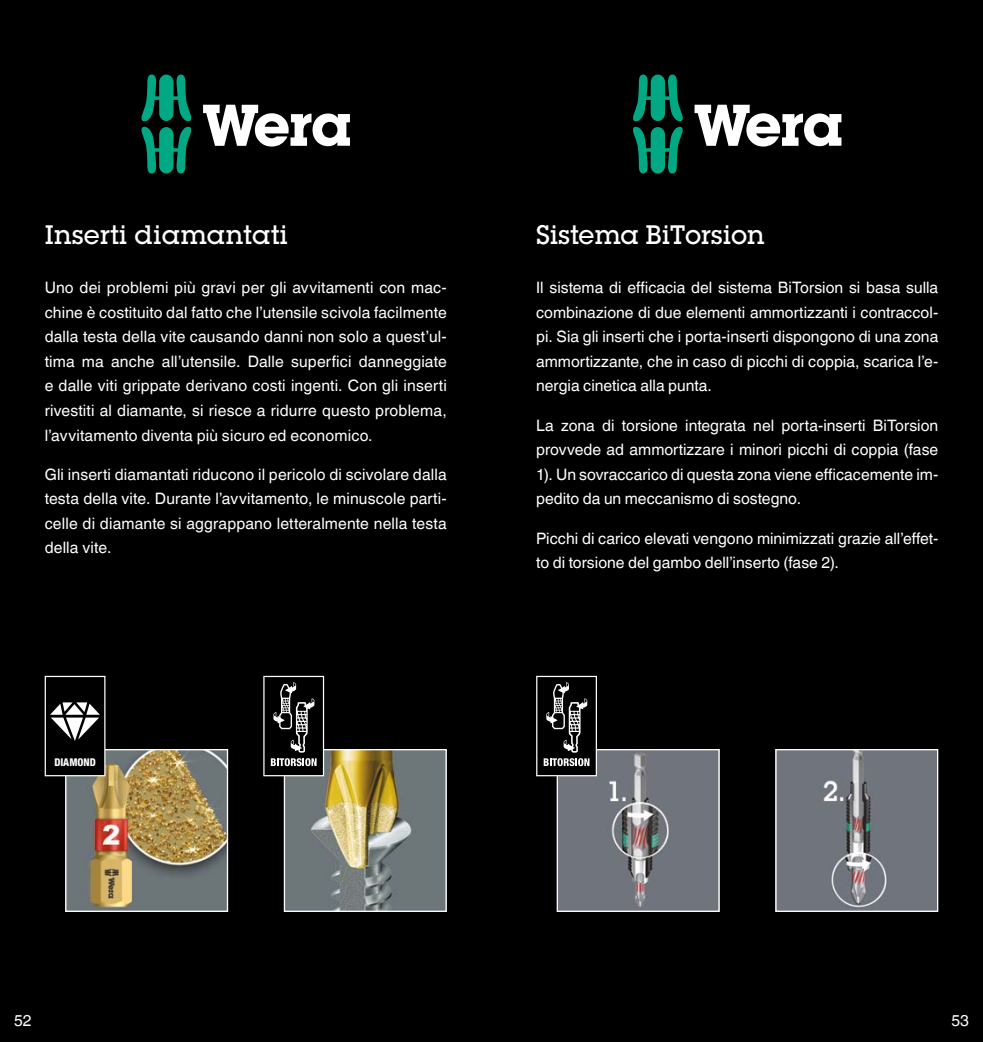
<style>
.page{position:relative;width:983px;height:1042px;background:#fff}
.page>*{position:absolute;margin:0;border:0;box-sizing:border-box;transform-origin:0 0}
.t1{font:28px "co lu regular multiling";color:#fff}
.t2{font:15.75px/24.5px "Helvetica World";color:#fff;text-align:justify}
.t3{font:800 condensed 10.67px "Helvetica Neue LT Std";color:#fff}
</style>
<div class="page">
<div style="left:0;top:0;width:982px;height:1042px;background:#000"></div>
<img style="left:286px;top:751px;width:158px;height:159px">
<div style="left:284px;top:749px;width:162px;height:163px;border:1px solid #fff"></div>
<img style="left:67px;top:751px;width:159px;height:159px">
<div style="left:65px;top:749px;width:163px;height:163px;border:1px solid #fff"></div>
<div style="left:264px;top:676px;width:59px;height:100px;background:#000"></div>
<div style="left:263px;top:676px;width:61px;height:100px;border:1px solid #fff"></div>
<svg style="left:271px;top:758px;width:45px;height:8px"></svg>
<svg style="left:273px;top:682px;width:41px;height:70px"></svg>
<div style="left:45px;top:676px;width:60px;height:100px;background:#000"></div>
<div style="left:45px;top:676px;width:60px;height:100px;border:1px solid #fff"></div>
<svg style="left:50px;top:702px;width:50px;height:39px"></svg>
<svg style="left:141px;top:75px;width:51px;height:99px"></svg>
<svg style="left:203px;top:105px;width:147px;height:42px"></svg>
<img style="left:777px;top:751px;width:159px;height:159px">
<div style="left:775px;top:749px;width:163px;height:163px;border:1px solid #fff"></div>
<img style="left:558px;top:751px;width:159px;height:159px">
<div style="left:556px;top:749px;width:163px;height:163px;border:1px solid #fff"></div>
<div style="left:536px;top:676px;width:60px;height:100px;background:#000"></div>
<div style="left:536px;top:676px;width:61px;height:100px;border:1px solid #fff"></div>
<svg style="left:543px;top:758px;width:46px;height:8px"></svg>
<svg style="left:546px;top:682px;width:41px;height:70px"></svg>
<svg style="left:633px;top:75px;width:50px;height:99px"></svg>
<svg style="left:694px;top:105px;width:147px;height:42px"></svg>
<h1 class="t1" style="left:45px;top:218px;width:245px">Inserti diamantati</h1>
<p class="t2" style="left:45px;top:276px;width:403px">Uno dei problemi più gravi per gli avvitamenti con mac&shy;chine è costituito dal fatto che l’utensile scivola facilmente dalla testa della vite causando danni non solo a quest’ul&shy;tima ma anche all’utensile. Dalle superfici danneggiate e dalle viti grippate derivano costi ingenti. Con gli inserti rivestiti al diamante, si riesce a ridurre questo problema, l’avvitamento diventa più sicuro ed economico.</p>
<p class="t2" style="left:45px;top:462px;width:403px">Gli inserti diamantati riducono il pericolo di scivolare dalla testa della vite. Durante l’avvitamento, le minuscole parti&shy;celle di diamante si aggrappano letteralmente nella testa della vite.</p>
<p class="t3" style="left:54px;top:755px;width:43px">DIAMOND</p>
<h1 class="t1" style="left:536px;top:218px;width:230px">Sistema BiTorsion</h1>
<p class="t2" style="left:536px;top:276px;width:403px">Il sistema di efficacia del sistema BiTorsion si basa sulla combinazione di due elementi ammortizzanti i contraccol&shy;pi. Sia gli inserti che i porta-inserti dispongono di una zona ammortizzante, che in caso di picchi di coppia, scarica l’e&shy;nergia cinetica alla punta.</p>
<p class="t2" style="left:536px;top:413px;width:403px">La zona di torsione integrata nel porta-inserti BiTorsion provvede ad ammortizzare i minori picchi di coppia (fase 1). Un sovraccarico di questa zona viene efficacemente im&shy;pedito da un meccanismo di sostegno.</p>
<p class="t2" style="left:536px;top:526px;width:403px">Picchi di carico elevati vengono minimizzati grazie all’effet&shy;to di torsione del gambo dell’inserto (fase 2).</p>
<p class="t2" style="left:14px;top:1008px;width:19px">52</p>
<p class="t2" style="left:951px;top:1008px;width:19px">53</p>
</div>
